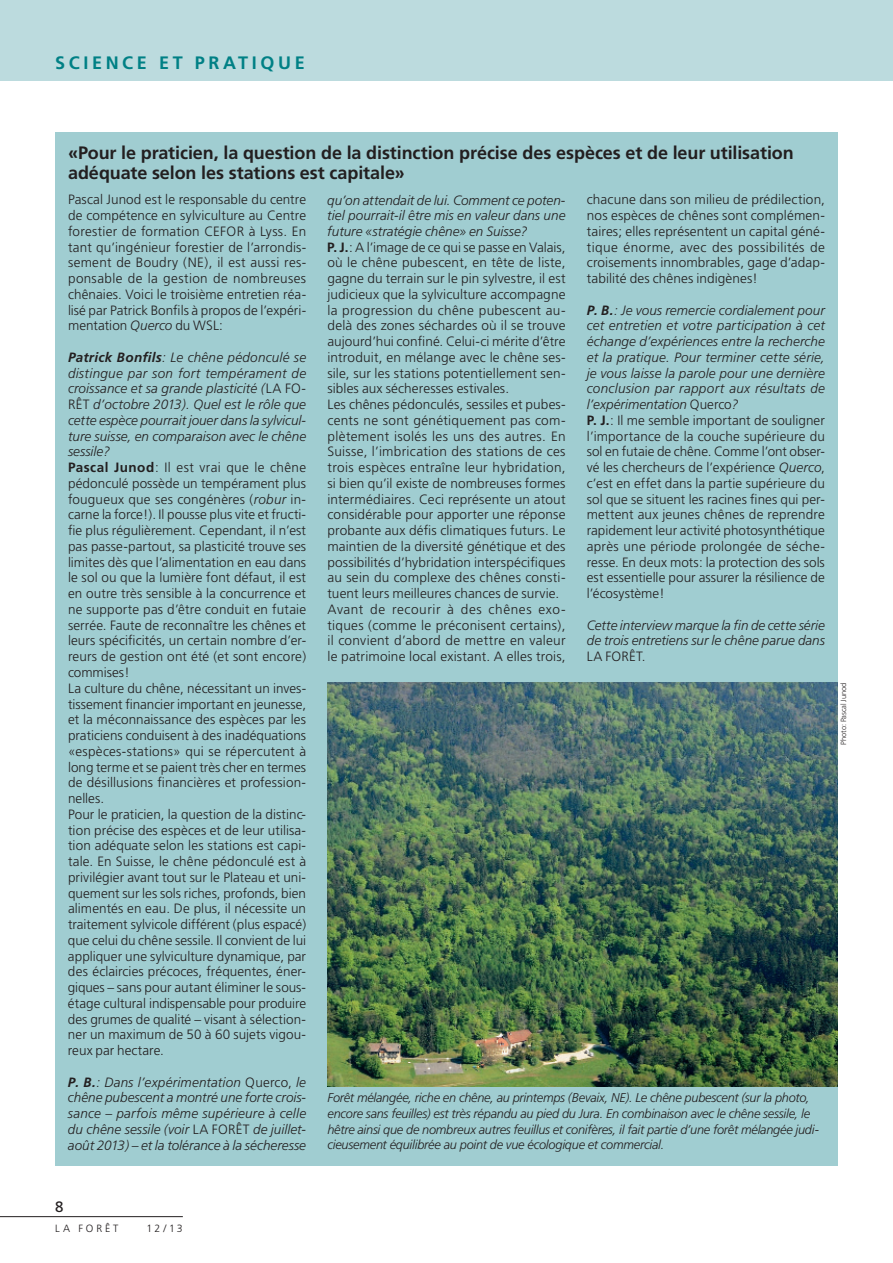
<style>
.page{position:relative;width:893px;height:1263px;background:#fff}
.page>*{position:absolute;margin:0;border:0;box-sizing:border-box;transform-origin:0 0}
.t1{font:700 18px/20.2px "Frutiger";letter-spacing:-.005em;color:#231f20}
.t2{font:700 18px "Frutiger";letter-spacing:.2em;color:#008085}
.t3{font:15px "Frutiger";color:#231f20}
.t4{font:300 13.5px/15.8px "Frutiger";letter-spacing:.005em;color:#231f20}
.t5{font:italic 300 13.5px/15.8px "Frutiger";color:#231f20;text-align:justify}
.t6{font:italic 300 12.75px/15.8px "Frutiger";letter-spacing:-.02em;color:#231f20}
.t7{font:300 10.5px "Frutiger";letter-spacing:.275em;color:#231f20}
.t8{font:300 7.5px "Frutiger";letter-spacing:-.005em;color:#231f20}
.s1{font-style:italic}
.s2{font-weight:700;font-style:italic}
.s3{font-weight:700}
.s4{font-style:normal}
</style>
<div class="page">
<hr style="left:0;top:1216px;width:183px;height:1px;background:#231f20">
<div style="left:0;top:0;width:893px;height:81px;background:#bcdbde"></div>
<div style="left:55px;top:132px;width:783px;height:1033px;background:#a0cdd1"></div>
<img style="left:327px;top:682px;width:511px;height:404px">
<hr style="left:892px;top:731px;width:1px;height:434px;background:#acd9bb">
<hr style="left:892px;top:1165px;width:1px;height:98px;background:#1eb26a">
<h1 class="t2" style="left:55px;top:52px;width:248px">science E T PRATI QUE</h1>
<h1 class="t1" style="left:68px;top:142px;width:727px">«Pour le praticien, la question de la distinction précise des espèces et de leur utilisation adéquate selon les stations est capitale»</h1>
<p class="t4" style="left:68px;top:192px;width:240px;text-align:justify">Pascal Junod est le responsable du centre de compétence en sylviculture au Centre forestier de formation CEFOR à Lyss. En tant qu’ingénieur forestier de l’arrondis&shy;sement de Boudry (NE), il est aussi res&shy;ponsable de la gestion de nombreuses chênaies. Voici le troisième entretien réa&shy;lisé par Patrick Bonfils à propos de l’expéri&shy;mentation <span class="s1">Querco</span> du WSL:</p>
<p class="t4" style="left:68px;top:349px;width:240px"><span class="s2">Patrick Bonfils</span><span class="s1">: Le chêne pédonculé se distingue par son fort tempérament de croissance et sa grande plasticité (</span>LA FO-RÊT <span class="s1">d’octobre 2013). Quel est le rôle que cette espèce pourrait jouer dans la sylvicul&shy;ture suisse, en comparaison avec le chêne sessile?<br></span><span class="s3">Pascal Junod</span>: I l est vrai que le chêne pédonculé possède un tempérament plus fougueux que ses congénères (<span class="s1">robur</span> in&shy;carne la force!). I l pousse plus vite et fructi&shy;fie plus régulièrement. Cependant, il n’est pas passe-partout, sa plasticité trouve ses limites dès que l’alimentation en eau dans le sol ou que la lumière font défaut, il est en outre très sensible à la concurrence et ne supporte pas d’être conduit en futaie serrée. Faute de reconnaître les chênes et leurs spécificités, un certain nombre d’er&shy;reurs de gestion ont été (et sont encore) commises!<br>La culture du chêne, nécessitant un inves&shy;tissement financier important en jeunesse, et la méconnaissance des espèces par les praticiens conduisent à des inadéquations «espèces-stations» qui se répercutent à long terme et se paient très cher en termes de désillusions financières et profession&shy;nelles.<br>Pour le praticien, la question de la distinc&shy;tion précise des espèces et de leur utilisa&shy;tion adéquate selon les stations est capi&shy;tale. En Suisse, le chêne pédonculé est à privilégier avant tout sur le Plateau et uni&shy;quement sur les sols riches, profonds, bien alimentés en eau. De plus, il nécessite un traitement sylvicole différent (plus espacé) que celui du chêne sessile. I l convient de lui appliquer une sylviculture dynamique, par des éclaircies précoces, fréquentes, éner&shy;giques – sans pour autant éliminer le sous&shy;étage cultural indispensable pour produire des grumes de qualité – visant à sélection&shy;ner un maximum de 50 à 60 sujets vigou&shy;reux par hectare.</p>
<p class="t5" style="left:68px;top:1074px;width:240px"><span class="s3">P. B.</span>: Dans l’expérimentation <span class="s4">Querco,</span> le chêne pubescent a montré une forte crois&shy;sance – parfois même supérieure à celle du chêne sessile (voir <span class="s4">LA FORÊT</span> de juillet&shy;août 2013) – et la tolérance à la sécheresse</p>
<p class="t4" style="left:327px;top:192px;width:240px"><span class="s1">qu’on attendait de lui. Comment ce poten&shy;tiel pourrait-il être mis en valeur dans une future «stratégie chêne» en Suisse?<br></span><span class="s3">P. J.</span>: A l’image de ce qui se passe en Valais, où le chêne pubescent, en tête de liste, gagne du terrain sur le pin sylvestre, il est judicieux que la sylviculture accompagne la progression du chêne pubescent au&shy;delà des zones séchardes où il se trouve aujourd’hui confiné. Celui-ci mérite d’être introduit, en mélange avec le chêne ses&shy;sile, sur les stations potentiellement sen&shy;sibles aux sécheresses estivales.<br>Les chênes pédonculés, sessiles et pubes&shy;cents ne sont génétiquement pas com&shy;plètement isolés les uns des autres. En Suisse, l’imbrication des stations de ces trois espèces entraîne leur hybridation, si bien qu’il existe de nombreuses formes intermédiaires. Ceci représente un atout considérable pour apporter une réponse probante aux défis climatiques futurs. Le maintien de la diversité génétique et des possibilités d’hybridation interspécifiques au sein du complexe des chênes consti&shy;tuent leurs meilleures chances de survie.<br>Avant de recourir à des chênes exo&shy;tiques (comme le préconisent certains), il convient d’abord de mettre en valeur le patrimoine local existant. A elles trois,</p>
<p class="t4" style="left:587px;top:192px;width:240px;text-align:justify">chacune dans son milieu de prédilection, nos espèces de chênes sont complémen&shy;taires; elles représentent un capital géné&shy;tique énorme, avec des possibilités de croisements innombrables, gage d’adap&shy;tabilité des chênes indigènes!</p>
<p class="t4" style="left:587px;top:302px;width:240px"><span class="s2">P. B.</span><span class="s1">: Je vous remercie cordialement pour cet entretien et votre participation à cet échange d’expériences entre la recherche et la pratique. Pour terminer cette série, je vous laisse la parole pour une dernière conclusion par rapport aux résultats de l’expérimentation</span> Querco<span class="s1">?<br></span><span class="s3">P. J.</span>: Il me semble important de souligner l’importance de la couche supérieure du sol en futaie de chêne. Comme l’ont obser&shy;vé les chercheurs de l’expérience <span class="s1">Querco</span>, c’est en effet dans la partie supérieure du sol que se situent les racines fines qui per&shy;mettent aux jeunes chênes de reprendre rapidement leur activité photosynthétique après une période prolongée de séche&shy;resse. En deux mots: la protection des sols est essentielle pour assurer la résilience de l’écosystème!</p>
<p class="t5" style="left:587px;top:617px;width:240px">Cette interview marque la fin de cette série de trois entretiens sur le chêne parue dans</p>
<p class="t4" style="left:587px;top:649px;width:60px">LA FORÊT.</p>
<p class="t6" style="left:327px;top:1090px;width:493px">Forêt mélangée, riche en chêne, au printemps (Bevaix, NE). Le chêne pubescent (sur la photo, encore sans feuilles) est très répandu au pied du Jura. En combinaison avec le chêne sessile, le hêtre ainsi que de nombreux autres feuillus et conifères, il fait partie d’une forêt mélangée judi&shy;cieusement équilibrée au point de vue écologique et commercial.</p>
<p class="t8" style="left:839px;top:744px;width:63px;rotate:-90deg">Photo: Pascal Junod</p>
<p class="t3" style="left:55px;top:1198px;width:10px">8</p>
<p class="t7" style="left:55px;top:1222px;width:65px">LA FORÊT</p>
<p class="t7" style="left:147px;top:1222px;width:38px">12/13</p>
</div>
